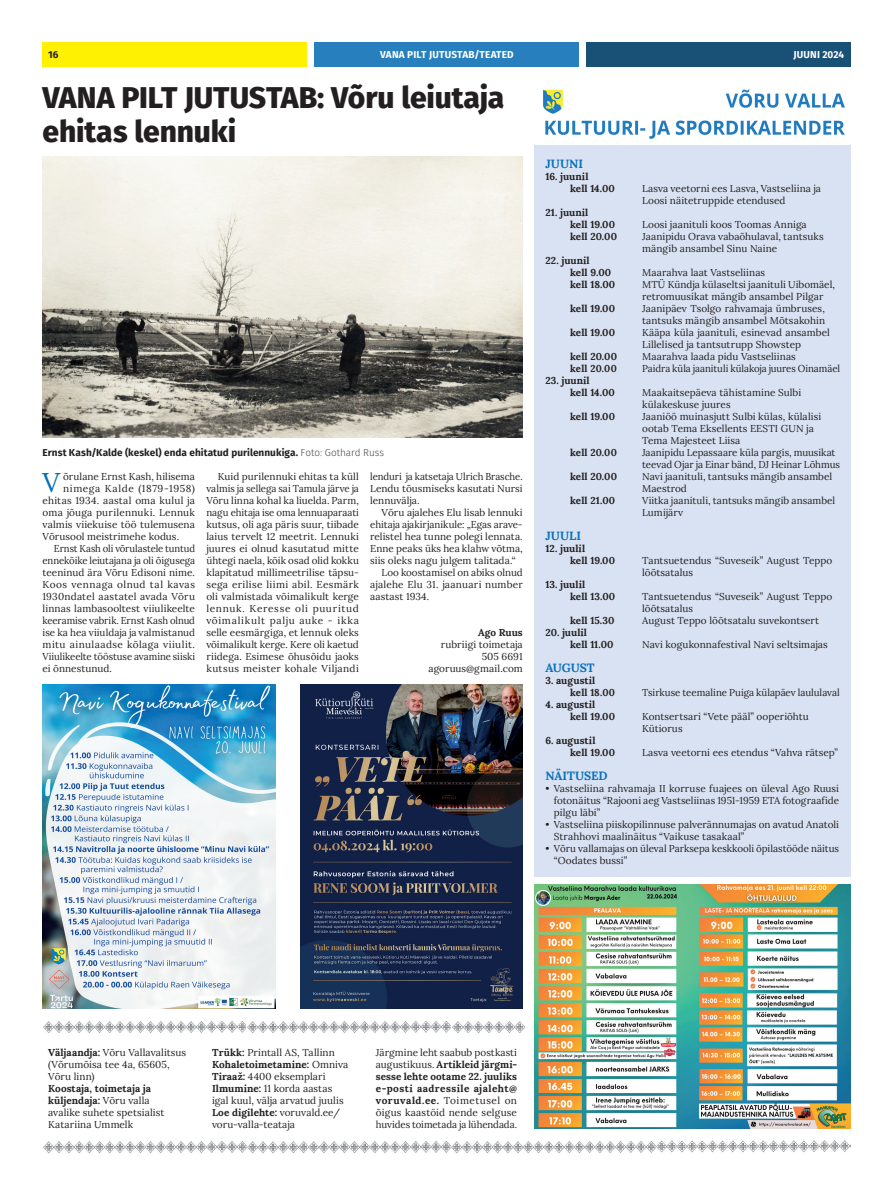
<style>
.page{position:relative;width:893px;height:1191px;background:#fff}
.page>*{position:absolute;margin:0;border:0;box-sizing:border-box;transform-origin:0 0}
.t1{font:800 30px/34px "Fira Sans";letter-spacing:-.005em;color:#231f20}
.t2{font:27.1px "Lora";color:#0770ba}
.t3{font:700 12px "Lora";letter-spacing:-.005em;color:#0770ba}
.t4{font:10px/12px "Lora";letter-spacing:.005em;color:#231f20}
.t5{font:700 10px/12px "Lora";letter-spacing:.005em;color:#231f20}
.t6{font:10px/12px "Lora";letter-spacing:.005em;color:#231f20;text-align:justify;scale:.96 1}
.t7{font:700 10px "Fira Sans";letter-spacing:.005em;color:#231f20}
.t8{font:10px "Lora";letter-spacing:.03em;color:#231f20}
.t9{font:700 10px "Fira Sans";letter-spacing:.015em;color:#fff}
.t10{font:10px "Lora";letter-spacing:.005em;color:#231f20;scale:.95 1}
.t11{font:10px "Lora";letter-spacing:.045em;color:#231f20}
.t12{font:10px "Lora";letter-spacing:.025em;color:#231f20}
.t13{font:10px "Lora";letter-spacing:.05em;color:#231f20}
.t14{font:10px "Lora";letter-spacing:.055em;color:#231f20}
.t15{font:700 10px "Lora";letter-spacing:.005em;color:#231f20;scale:.96 1}
.s1{font-weight:200}
.s2{font-weight:700}
</style>
<div class="page">
<div style="left:42px;top:42px;width:264px;height:25px;background:#fff101"></div>
<div style="left:314px;top:42px;width:264px;height:25px;background:#277fbe"></div>
<div style="left:586px;top:42px;width:264px;height:25px;background:#185076"></div>
<img style="left:43px;top:156px;width:480px;height:282px">
<div style="left:534px;top:144px;width:316px;height:732px;background:#d9e2f2"></div>
<img style="left:43px;top:1140px;width:807px;height:14px">
<img style="left:543px;top:89px;width:302px;height:50px">
<img style="left:43px;top:1021px;width:481px;height:11px">
<img style="left:301px;top:684px;width:222px;height:324px">
<img style="left:534px;top:884px;width:316px;height:244px">
<img style="left:43px;top:684px;width:233px;height:324px">
<p class="t9" style="left:380px;top:48px;width:135px">VANA PILT JUTUSTAB/TEATED</p>
<p class="t7" style="left:48px;top:47px;width:12px">16</p>
<p class="t9" style="left:793px;top:47px;width:52px">JUUNI 2024</p>
<h1 class="t1" style="left:43px;top:80px;width:463px">VANA PILT JUTUSTAB: Võru leiutaja ehitas lennuki</h1>
<p class="t7" style="left:43px;top:445px;width:343px">Ernst Kash/Kalde (keskel) enda ehitatud purilennukiga. <span class="s1">Foto: Gothard Russ</span></p>
<h2 class="t2" style="left:43px;top:462px;width:19px">V</h2>
<p class="t4" style="left:63px;top:470px;width:133px">õrulane Ernst Kash, hilisema</p>
<p class="t4" style="left:206px;top:470px;width:154px;text-align:justify;text-indent:11px">Kuid purilennuki ehitas ta küll valmis ja sellega sai Tamula järve ja Võru linna kohal ka liuelda. Parm, nagu ehitaja ise oma lennuaparaati kutsus, oli aga päris suur, tiibade laius tervelt 12 meetrit. Lennuki juures ei olnud kasutatud mitte ühtegi naela, kõik osad olid kokku klapitatud millimeetrilise täpsu&shy;sega erilise liimi abil. Eesmärk oli valmistada võimalikult kerge lennuk. Keresse oli puuritud võimalikult palju auke - ikka selle eesmärgiga, et lennuk oleks võimalikult kerge. Kere oli kaetud riidega. Esimese õhusõidu jaoks kutsus meister kohale Viljandi</p>
<p class="t6" style="left:370px;top:470px;width:160px">lenduri ja katsetaja Ulrich Brasche.<br>Lendu tõusmiseks kasutati Nursi lennuvälja.</p>
<p class="t14" style="left:63px;top:481px;width:133px">nimega Kalde (1879-1958)</p>
<p class="t8" style="left:43px;top:493px;width:154px">ehitas 1934. aastal oma kulul ja</p>
<p class="t8" style="left:43px;top:505px;width:154px">oma jõuga purilennuki. Lennuk</p>
<p class="t4" style="left:43px;top:518px;width:154px">valmis viiekuise töö tulemusena</p>
<p class="t4" style="left:43px;top:530px;width:138px">Võrusool meistrimehe kodus.</p>
<p class="t10" style="left:54px;top:541px;width:150px">Ernst Kash oli võrulastele tuntud</p>
<p class="t6" style="left:43px;top:554px;width:160px">ennekõike leiutajana ja oli õigusega</p>
<p class="t4" style="left:43px;top:566px;width:154px">teeninud ära Võru Edisoni nime.</p>
<p class="t13" style="left:43px;top:577px;width:154px">Koos vennaga olnud tal kavas</p>
<p class="t4" style="left:43px;top:590px;width:154px">1930ndatel aastatel avada Võru</p>
<p class="t4" style="left:43px;top:602px;width:154px">linnas lambasooltest viiulikeelte</p>
<p class="t6" style="left:43px;top:614px;width:160px">keeramise vabrik. Ernst Kash olnud</p>
<p class="t4" style="left:43px;top:626px;width:154px">ise ka hea viiuldaja ja valmistanud</p>
<p class="t11" style="left:43px;top:637px;width:154px">mitu ainulaadse kõlaga viiulit.</p>
<p class="t6" style="left:43px;top:650px;width:160px">Viiulikeelte tööstuse avamine siiski</p>
<p class="t4" style="left:43px;top:662px;width:71px">ei õnnestunud.</p>
<p class="t4" style="left:382px;top:506px;width:143px">Võru ajalehes Elu lisab lennuki</p>
<p class="t4" style="left:370px;top:518px;width:154px">ehitaja ajakirjanikule: „Egas arave-</p>
<p class="t4" style="left:370px;top:530px;width:154px">relistel hea tunne polegi lennata.</p>
<p class="t4" style="left:370px;top:542px;width:154px">Enne peaks üks hea klahw võtma,</p>
<p class="t4" style="left:370px;top:554px;width:147px">siis oleks nagu julgem talitada.“</p>
<p class="t4" style="left:382px;top:566px;width:143px">Loo koostamisel on abiks olnud</p>
<p class="t12" style="left:370px;top:577px;width:154px">ajalehe Elu 31. jaanuari number</p>
<p class="t4" style="left:370px;top:590px;width:60px">aastast 1934.</p>
<p class="t5" style="left:478px;top:625px;width:46px">Ago Ruus</p>
<p class="t4" style="left:429px;top:638px;width:96px;text-align:right">rubriigi toimetaja<br>505 6691 agoruus@gmail.com</p>
<p class="t3" style="left:545px;top:154px;width:39px">JUUNI</p>
<p class="t5" style="left:570px;top:169px;width:46px;text-indent:-25px">16. juunil<br>kell 14.00</p>
<p class="t4" style="left:642px;top:182px;width:180px">Lasva veetorni ees Lasva, Vastseliina ja<br>Loosi näitetruppide etendused</p>
<p class="t5" style="left:570px;top:205px;width:47px;text-indent:-25px">21. juunil<br>kell 19.00</p>
<p class="t4" style="left:642px;top:218px;width:166px">Loosi jaanituli koos Toomas Anniga</p>
<p class="t5" style="left:570px;top:229px;width:48px">kell 20.00</p>
<p class="t4" style="left:642px;top:230px;width:183px">Jaanipidu Orava vabaõhulaval, tantsuks mängib ansambel Sinu Naine</p>
<p class="t5" style="left:570px;top:253px;width:43px;text-indent:-25px">22. juunil<br>kell 9.00</p>
<p class="t4" style="left:642px;top:266px;width:125px">Maarahva laat Vastseliinas</p>
<p class="t5" style="left:570px;top:277px;width:47px">kell 18.00</p>
<p class="t4" style="left:642px;top:278px;width:194px">MTÜ Kündja külaseltsi jaanituli Uibomäel, retromuusikat mängib ansambel Pilgar</p>
<p class="t5" style="left:570px;top:301px;width:47px">kell 19.00</p>
<p class="t4" style="left:642px;top:302px;width:185px">Jaanipäev Tsolgo rahvamaja ümbruses, tantsuks mängib ansambel Mõtsakohin</p>
<p class="t5" style="left:570px;top:325px;width:47px">kell 19.00</p>
<p class="t4" style="left:642px;top:326px;width:189px">Kääpa küla jaanituli, esinevad ansambel<br>Lillelised ja tantsutrupp Showstep</p>
<p class="t5" style="left:570px;top:349px;width:48px">kell 20.00</p>
<p class="t4" style="left:642px;top:350px;width:155px">Maarahva laada pidu Vastseliinas</p>
<p class="t15" style="left:570px;top:360px;width:50px">kell 20.00</p>
<p class="t6" style="left:642px;top:362px;width:208px">Paidra küla jaanituli külakoja juures Oinamäel</p>
<p class="t5" style="left:570px;top:373px;width:46px;text-indent:-25px">23. juunil<br>kell 14.00</p>
<p class="t4" style="left:642px;top:386px;width:161px">Maakaitsepäeva tähistamine Sulbi külakeskuse juures</p>
<p class="t5" style="left:570px;top:409px;width:47px">kell 19.00</p>
<p class="t4" style="left:642px;top:410px;width:181px">Jaaniöö muinasjutt Sulbi külas, külalisi ootab Tema Eksellents EESTI GUN ja<br>Tema Majesteet Liisa</p>
<p class="t5" style="left:570px;top:445px;width:48px">kell 20.00</p>
<p class="t4" style="left:642px;top:446px;width:199px">Jaanipidu Lepassaare küla pargis, muusikat teevad Ojar ja Einar bänd, DJ Heinar Lõhmus</p>
<p class="t5" style="left:570px;top:469px;width:48px">kell 20.00</p>
<p class="t4" style="left:642px;top:470px;width:192px">Navi jaanituli, tantsuks mängib ansambel<br>Maestrod</p>
<p class="t5" style="left:570px;top:493px;width:47px">kell 21.00</p>
<p class="t4" style="left:642px;top:494px;width:195px">Viitka jaanituli, tantsuks mängib ansambel<br>Lumijärv</p>
<p class="t3" style="left:545px;top:526px;width:37px">JUULI</p>
<p class="t5" style="left:570px;top:541px;width:47px;text-indent:-25px">12. juulil<br>kell 19.00</p>
<p class="t4" style="left:642px;top:554px;width:192px">Tantsuetendus “Suveseik” August Teppo lõõtsatalus</p>
<p class="t5" style="left:570px;top:577px;width:47px;text-indent:-25px">13. juulil<br>kell 13.00</p>
<p class="t4" style="left:642px;top:590px;width:192px">Tantsuetendus “Suveseik” August Teppo lõõtsatalus</p>
<p class="t5" style="left:570px;top:613px;width:46px">kell 15.30</p>
<p class="t4" style="left:642px;top:614px;width:178px">August Teppo lõõtsatalu suvekontsert</p>
<p class="t5" style="left:570px;top:625px;width:45px;text-indent:-25px">20. juulil<br>kell 11.00</p>
<p class="t4" style="left:642px;top:638px;width:187px">Navi kogukonnafestival Navi seltsimajas</p>
<p class="t3" style="left:545px;top:658px;width:51px">AUGUST</p>
<p class="t5" style="left:570px;top:673px;width:47px;text-indent:-25px">3. augustil kell 18.00</p>
<p class="t5" style="left:570px;top:697px;width:47px;text-indent:-25px">4. augustil kell 19.00</p>
<p class="t5" style="left:570px;top:733px;width:47px;text-indent:-25px">6. augustil kell 19.00</p>
<p class="t4" style="left:642px;top:686px;width:199px">Tsirkuse teemaline Puiga külapäev laululaval</p>
<p class="t4" style="left:642px;top:710px;width:168px">Kontsertsari “Vete pääl” ooperiõhtu<br>Kütiorus</p>
<p class="t4" style="left:642px;top:746px;width:197px">Lasva veetorni ees etendus “Vahva rätsep”</p>
<p class="t3" style="left:545px;top:766px;width:64px">NÄITUSED</p>
<p class="t4" style="left:554px;top:782px;width:287px;text-align:justify;text-indent:-9px">• Vastseliina rahvamaja II korruse fuajees on üleval Ago Ruusi fotonäitus “Rajooni aeg Vastseliinas 1951-1959 ETA fotograafide pilgu läbi”</p>
<p class="t4" style="left:554px;top:818px;width:287px;text-indent:-8px">• Vastseliina piiskopilinnuse palverännumajas on avatud Anatoli<br>Strahhovi maalinäitus “Vaikuse tasakaal”</p>
<p class="t4" style="left:554px;top:842px;width:287px;text-indent:-8px">• Võru vallamajas on üleval Parksepa keskkooli õpilastööde näitus “Oodates bussi”</p>
<p class="t4" style="left:48px;top:1046px;width:139px"><span class="s2">Väljaandja:</span> Võru Vallavalitsus (Võrumõisa tee 4a, 65605,<br>Võru linn)</p>
<p class="t4" style="left:48px;top:1082px;width:118px"><span class="s2">Koostaja, toimetaja ja küljendaja:</span> Võru valla avalike suhete spetsialist<br>Katariina Ummelk</p>
<p class="t4" style="left:212px;top:1046px;width:138px"><span class="s2">Trükk:</span> Printall AS, Tallinn<br><span class="s2">Kohaletoimetamine:</span> Omniva<br><span class="s2">Tiraaž:</span> 4400 eksemplari<br><span class="s2">Ilmumine:</span> 11 korda aastas igal kuul, välja arvatud juulis<br><span class="s2">Loe digilehte:</span> voruvald.ee/ voru-valla-teataja</p>
<p class="t4" style="left:376px;top:1046px;width:143px;text-align:justify">Järgmine leht saabub postkasti augustikuus. <span class="s2">Artikleid järgmi&shy;sesse lehte ootame 22. juuliks e-posti aadressile ajaleht@ voruvald.ee.</span> Toimetusel on õigus kaastöid nende selguse huvides toimetada ja lühendada.</p>
</div>
